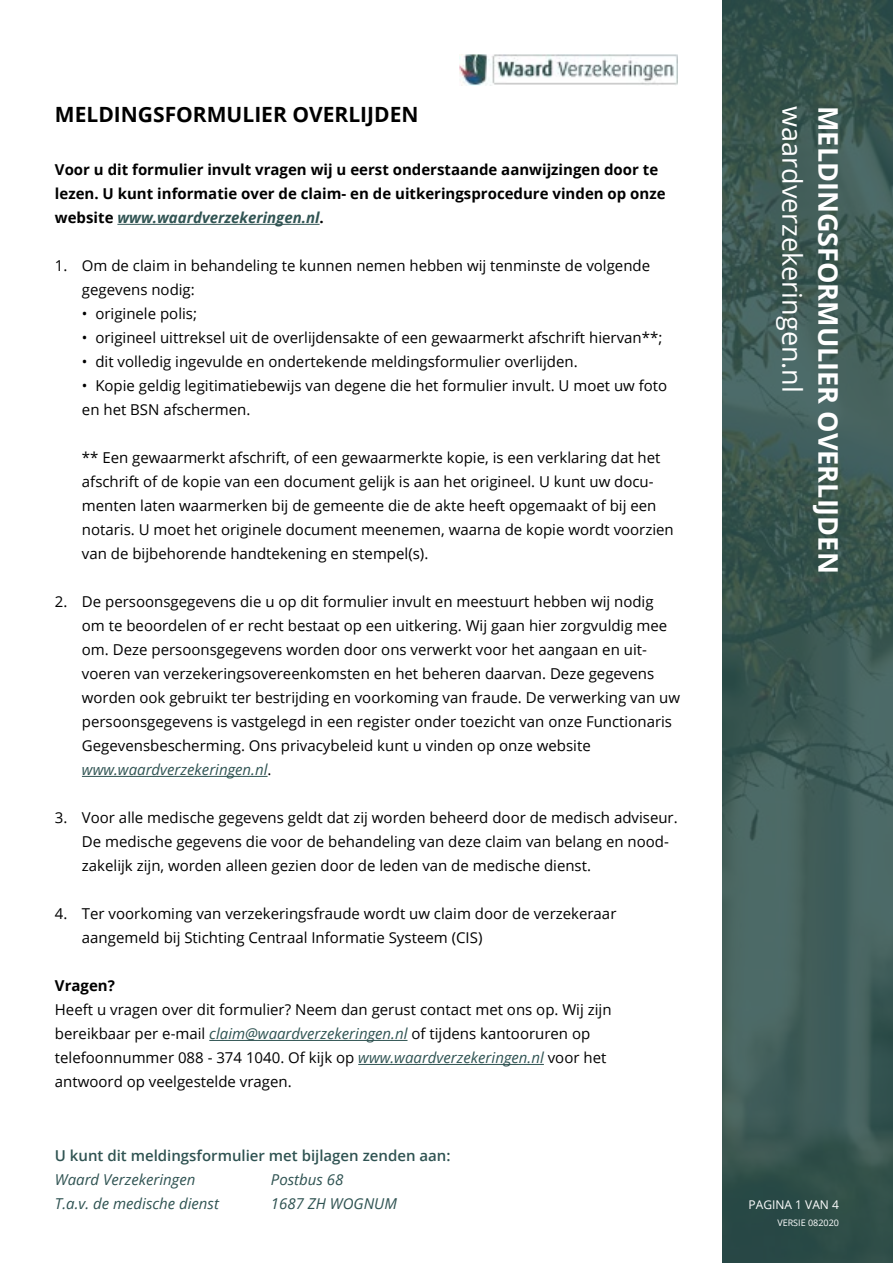
<style>
.page{position:relative;width:893px;height:1263px;background:#fff}
.page>*{position:absolute;margin:0;border:0;box-sizing:border-box;transform-origin:0 0}
.t1{font:700 27px "Open Sans";color:#fff}
.t2{font:27px "Open Sans";color:#fff}
.t3{font:700 21px "Open Sans";color:#000}
.t4{font:15px/24px "Open Sans";color:#000}
.t5{font:700 15px/24px "Open Sans";color:#000}
.t6{font:italic 15px "Open Sans";color:#2f5352}
.t7{font:600 15px "Open Sans";color:#2f5352}
.t8{font:12px "Open Sans";color:#fff}
.t9{font:9px "Open Sans";color:#fff}
.s1{font-style:italic;color:#315453}
.s2{font-style:italic;color:#2f5352}
</style>
<div class="page">
<img style="left:722px;top:0;width:171px;height:1263px">
<img style="left:460px;top:54px;width:218px;height:31px">
<hr style="left:117px;top:224px;width:203px;height:1px;background:#315453">
<hr style="left:82px;top:776px;width:186px;height:1px;background:#2f5352">
<hr style="left:209px;top:1040px;width:198px;height:1px;background:#2f5352">
<hr style="left:358px;top:1064px;width:186px;height:1px;background:#2f5352">
<h2 class="t3" style="left:55px;top:100px;width:365px">MELDINGSFORMULIER OVERLIJDEN</h2>
<p class="t5" style="left:55px;top:157px;width:612px">Voor u dit formulier invult vragen wij u eerst onderstaande aanwijzingen door te lezen. U kunt informatie over de claim- en de uitkeringsprocedure vinden op onze website <span class="s1">www.waardverzekeringen.nl</span>.</p>
<p class="t4" style="left:82px;top:253px;width:570px;text-indent:-27px">1. Om de claim in behandeling te kunnen nemen hebben wij tenminste de volgende gegevens nodig:</p>
<p class="t4" style="left:82px;top:301px;width:117px">• originele polis;</p>
<p class="t4" style="left:82px;top:325px;width:582px">• origineel uittreksel uit de overlijdensakte of een gewaarmerkt afschrift hiervan**;</p>
<p class="t4" style="left:82px;top:349px;width:497px">• dit volledig ingevulde en ondertekende meldingsformulier overlijden.</p>
<p class="t4" style="left:82px;top:373px;width:587px">• Kopie geldig legitimatiebewijs van degene die het formulier invult. U moet uw foto en het BSN afschermen.</p>
<p class="t4" style="left:82px;top:445px;width:593px">** Een gewaarmerkt afschrift, of een gewaarmerkte kopie, is een verklaring dat het afschrift of de kopie van een document gelijk is aan het origineel. U kunt uw docu&shy;menten laten waarmerken bij de gemeente die de akte heeft opgemaakt of bij een notaris. U moet het originele document meenemen, waarna de kopie wordt voorzien van de bijbehorende handtekening en stempel(s).</p>
<p class="t4" style="left:82px;top:589px;width:600px;text-indent:-27px">2. De persoonsgegevens die u op dit formulier invult en meestuurt hebben wij nodig om te beoordelen of er recht bestaat op een uitkering. Wij gaan hier zorgvuldig mee om. Deze persoonsgegevens worden door ons verwerkt voor het aangaan en uit&shy;voeren van verzekeringsovereenkomsten en het beheren daarvan. Deze gegevens worden ook gebruikt ter bestrijding en voorkoming van fraude. De verwerking van uw persoonsgegevens is vastgelegd in een register onder toezicht van onze Functionaris Gegevensbescherming. Ons privacybeleid kunt u vinden op onze website <span class="s2">www.waardverzekeringen.nl</span>.</p>
<p class="t4" style="left:82px;top:805px;width:597px;text-indent:-27px">3. Voor alle medische gegevens geldt dat zij worden beheerd door de medisch adviseur.<br>De medische gegevens die voor de behandeling van deze claim van belang en nood&shy;zakelijk zijn, worden alleen gezien door de leden van de medische dienst.</p>
<p class="t4" style="left:82px;top:901px;width:536px;text-indent:-27px">4. Ter voorkoming van verzekeringsfraude wordt uw claim door de verzekeraar aangemeld bij Stichting Centraal Informatie Systeem (CIS)</p>
<p class="t5" style="left:55px;top:973px;width:61px">Vragen?</p>
<p class="t4" style="left:55px;top:997px;width:558px">Heeft u vragen over dit formulier? Neem dan gerust contact met ons op. Wij zijn bereikbaar per e-mail <span class="s2">claim@waardverzekeringen.nl</span> of tijdens kantooruren op telefoonnummer 088 - 374 1040. Of kijk op <span class="s2">www.waardverzekeringen.nl</span> voor het antwoord op veelgestelde vragen.</p>
<p class="t7" style="left:55px;top:1145px;width:397px">U kunt dit meldingsformulier met bijlagen zenden aan:</p>
<p class="t6" style="left:55px;top:1169px;width:142px">Waard Verzekeringen</p>
<p class="t6" style="left:271px;top:1169px;width:74px">Postbus 68</p>
<p class="t6" style="left:55px;top:1193px;width:165px">T.a.v. de medische dienst</p>
<p class="t6" style="left:271px;top:1193px;width:127px">1687 ZH WOGNUM</p>
<h1 class="t2" style="left:811px;top:106px;width:288px;rotate:90deg">waardverzekeringen.nl</h1>
<h1 class="t1" style="left:847px;top:106px;width:469px;rotate:90deg">MELDINGSFORMULIER OVERLIJDEN</h1>
<p class="t8" style="left:749px;top:1196px;width:92px">PAGINA 1 VAN 4</p>
<p class="t9" style="left:777px;top:1217px;width:63px">VERSIE 082020</p>
</div>
